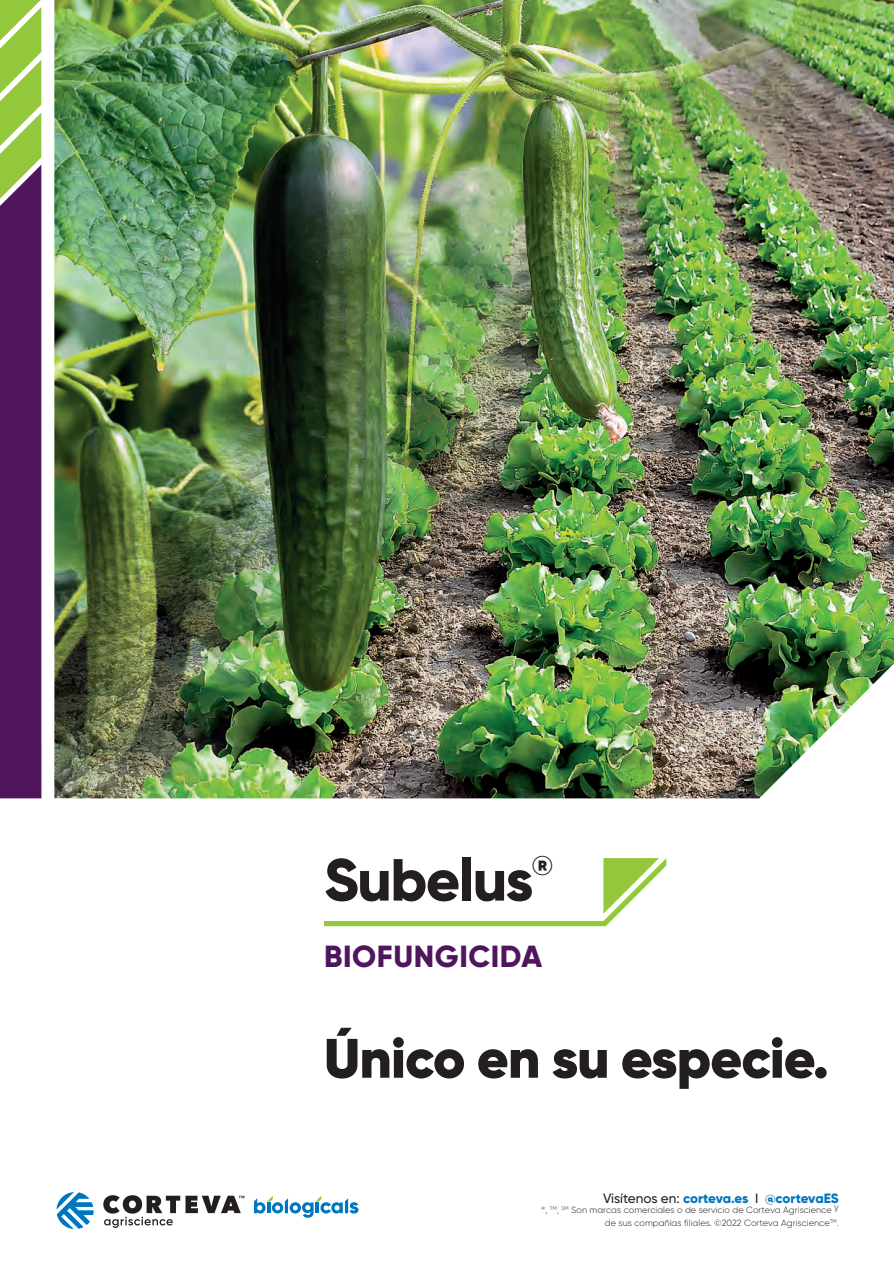
<style>
.page{position:relative;width:894px;height:1263px;background:#fff}
.page>*{position:absolute;margin:0;border:0;box-sizing:border-box;transform-origin:0 0}
.t1{font:800 59.25px "Gilroy";letter-spacing:-.025em;color:#231f20}
.ENC-Titular{font:900 55.5px "Gilroy";letter-spacing:-.01em;color:#231f20}
.t2{font:800 30.45px "Gilroy";letter-spacing:.02em;color:#4f165e}
.t3{font:800 13.5px "Gilroy";letter-spacing:-.015em;color:#0076be}
.t4{font:300 9px/13.2px "Gilroy";letter-spacing:.005em;color:#231f20;text-align:right}
.s1{font-weight:500;color:#231f20}
</style>
<div class="page">
<img style="left:54px;top:0;width:839px;height:798px">
<svg style="left:254px;top:1196px;width:104px;height:21px"></svg>
<svg style="left:56px;top:1192px;width:38px;height:37px"></svg>
<svg style="left:103px;top:1195px;width:141px;height:32px"></svg>
<svg style="left:324px;top:858px;width:342px;height:68px"></svg>
<svg style="left:0;top:0;width:42px;height:798px"></svg>
<p class="t1" style="left:324px;top:842px;width:230px">Subelus<sup>®</sup></p>
<p class="t2" style="left:324px;top:937px;width:219px">BIOFUNGICIDA</p>
<p class="ENC-Titular" style="left:324px;top:1023px;width:506px">Único en su especie.</p>
<p class="t3" style="left:603px;top:1189px;width:237px"><span class="s1">Visítenos en:</span> corteva.es <span class="s1">I</span> @cortevaES</p>
<p class="t4" style="left:541px;top:1203px;width:299px"><sup>®</sup>, <sup>TM</sup>, <sup>SM</sup> Son marcas comerciales o de servicio de Corteva Agriscience y de sus compañías filiales. ©2022 Corteva Agriscience<sup>TM</sup>.</p>
</div>
